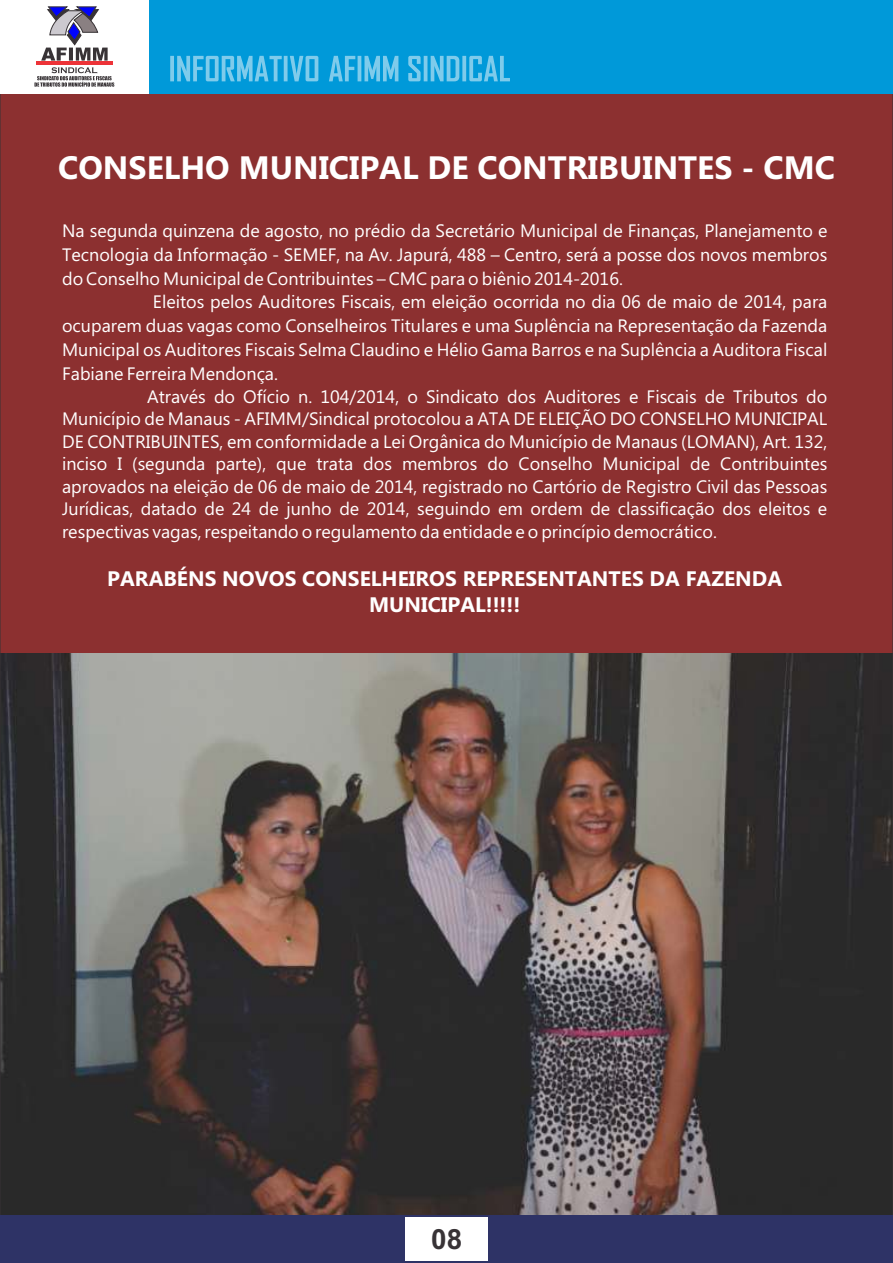
<style>
.page{position:relative;width:893px;height:1263px;background:#8c3030}
.page>*{position:absolute;margin:0;border:0;box-sizing:border-box;transform-origin:0 0}
.t1{font:700 32.4px "Ebrima";color:#fff}
.t2{font:700 27.9px "Arial";color:#383336}
.t3{font:700 21px/26.2px "Ebrima";color:#fff;text-align:center}
.t4{font:18px "Ebrima";color:#fff}
</style>
<div class="page">
<img style="left:2px;top:654px;width:889px;height:561px">
<div style="left:0;top:0;width:893px;height:94px;background:#0099d9"></div>
<div style="left:0;top:0;width:149px;height:94px;background:#fff"></div>
<svg style="left:34px;top:67px;width:80px;height:20px"></svg>
<hr style="left:36px;top:61px;width:76px;height:4px;background:#ed3338">
<svg style="left:41px;top:6px;width:67px;height:55px"></svg>
<svg style="left:170px;top:56px;width:340px;height:25px"></svg>
<div style="left:0;top:1230px;width:893px;height:33px;background:#2e3366"></div>
<div style="left:0;top:1215px;width:893px;height:15px;background:#2e3366"></div>
<div style="left:406px;top:1217px;width:82px;height:44px;background:#fff"></div>
<h1 class="t1" style="left:58px;top:155px;width:778px">CONSELHO MUNICIPAL DE CONTRIBUINTES - CMC</h1>
<p class="t4" style="left:62px;top:224px;width:767px">Na segunda quinzena de agosto, no prédio da Secretário Municipal de Finanças, Planejamento e</p>
<p class="t4" style="left:62px;top:247px;width:767px">Tecnologia da Informação - SEMEF, na Av. Japurá, 488 – Centro, será a posse dos novos membros</p>
<p class="t4" style="left:62px;top:271px;width:562px">do Conselho Municipal de Contribuintes – CMC para o biênio 2014-2016.</p>
<p class="t4" style="left:153px;top:295px;width:676px">Eleitos pelos Auditores Fiscais, em eleição ocorrida no dia 06 de maio de 2014, para</p>
<p class="t4" style="left:62px;top:319px;width:767px">ocuparem duas vagas como Conselheiros Titulares e uma Suplência na Representação da Fazenda</p>
<p class="t4" style="left:62px;top:343px;width:767px">Municipal os Auditores Fiscais Selma Claudino e Hélio Gama Barros e na Suplência a Auditora Fiscal</p>
<p class="t4" style="left:62px;top:367px;width:217px">Fabiane Ferreira Mendonça.</p>
<p class="t4" style="left:147px;top:390px;width:682px">Através do Ofício n. 104/2014, o Sindicato dos Auditores e Fiscais de Tributos do</p>
<p class="t4" style="left:62px;top:412px;width:767px">Município de Manaus - AFIMM/Sindical protocolou a ATA DE ELEIÇÃO DO CONSELHO MUNICIPAL</p>
<p class="t4" style="left:62px;top:435px;width:767px">DE CONTRIBUINTES, em conformidade a Lei Orgânica do Município de Manaus (LOMAN), Art. 132,</p>
<p class="t4" style="left:62px;top:457px;width:767px">inciso I (segunda parte), que trata dos membros do Conselho Municipal de Contribuintes</p>
<p class="t4" style="left:62px;top:480px;width:767px">aprovados na eleição de 06 de maio de 2014, registrado no Cartório de Registro Civil das Pessoas</p>
<p class="t4" style="left:62px;top:502px;width:767px">Jurídicas, datado de 24 de junho de 2014, seguindo em ordem de classificação dos eleitos e</p>
<p class="t4" style="left:62px;top:525px;width:656px">respectivas vagas, respeitando o regulamento da entidade e o princípio democrático.</p>
<p class="t3" style="left:107px;top:567px;width:676px">PARABÉNS NOVOS CONSELHEIROS REPRESENTANTES DA FAZENDA<br>MUNICIPAL!!!!!</p>
<h2 class="t2" style="left:431px;top:1229px;width:33px">08</h2>
</div>
